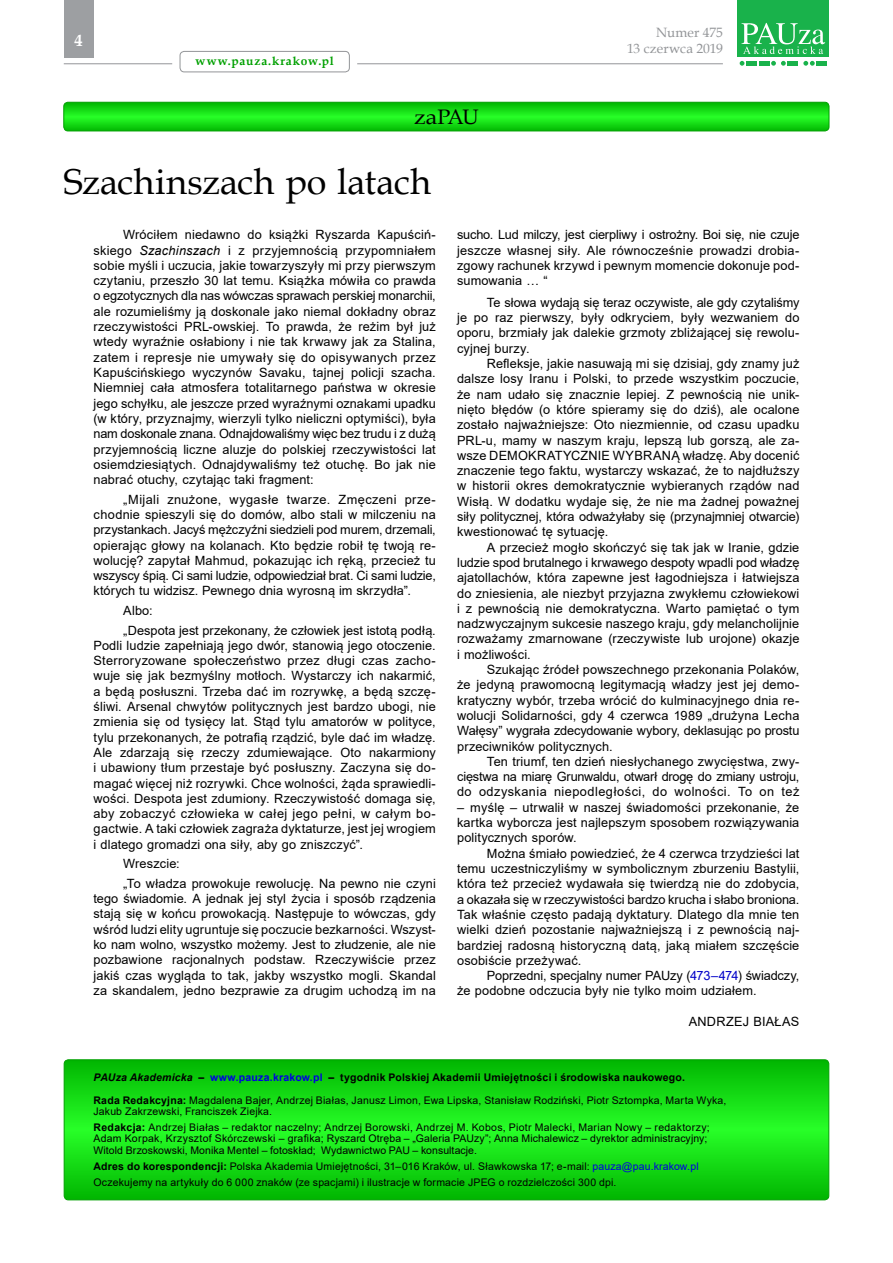
<style>
.page{position:relative;width:893px;height:1263px;background:#fff}
.page>*{position:absolute;margin:0;border:0;box-sizing:border-box;transform-origin:0 0}
.t1{font:36px "Book Antiqua";color:#000}
.t2{font:21px "Book Antiqua";letter-spacing:-.035em;color:#000;scale:1.1 1}
.t3{font:700 16.5px "Book Antiqua";color:#fff}
.t4{font:13.5px/16.2px "Book Antiqua";color:#939598;text-align:right}
.t5{font:12.75px/15.3px "Arial";letter-spacing:.01em;color:#000;text-align:justify}
.t6{font:700 12px "Book Antiqua";letter-spacing:.07em;color:#00a000}
.t7{font:10.5px/11.6px "Arial";letter-spacing:.015em;color:#000}
.s1{font-style:italic}
.s2{color:#0000c8}
.s3{font-weight:700;font-style:italic}
.s4{font-weight:700}
.s5{font-weight:700;color:#0000e1}
.s6{color:#0000e1}
</style>
<div class="page">
<hr style="left:357px;top:63px;width:366px;height:1px;background:#939598">
<div style="left:64px;top:0;width:30px;height:57px;background:#9d9fa2"></div>
<div style="left:180px;top:51px;width:170px;height:21px;border:1px solid #939598;border-radius:4px"></div>
<svg style="left:740px;top:61px;width:4px;height:5px"></svg>
<svg style="left:771px;top:61px;width:15px;height:5px"></svg>
<svg style="left:803px;top:61px;width:12px;height:5px"></svg>
<div style="left:746px;top:61px;width:11px;height:5px;background:#19b24b"></div>
<div style="left:759px;top:61px;width:11px;height:5px;background:#19b24b"></div>
<div style="left:787px;top:61px;width:11px;height:5px;background:#19b24b"></div>
<div style="left:816px;top:61px;width:11px;height:5px;background:#19b24b"></div>
<div style="left:737px;top:0;width:92px;height:56px;background:#19b24b"></div>
<svg style="left:741px;top:23px;width:84px;height:31px"></svg>
<hr style="left:64px;top:63px;width:108px;height:1px;background:#939598">
<svg style="left:64px;top:1060px;width:765px;height:140px;background:#14da14"></svg>
<div style="left:64px;top:1059px;width:765px;height:141px;border:1px solid #00a000;border-radius:4px"></div>
<svg style="left:64px;top:102px;width:765px;height:29px;background:#16de16"></svg>
<div style="left:64px;top:102px;width:765px;height:29px;border:1px solid #00a000;border-radius:4px"></div>
<p class="t3" style="left:75px;top:30px;width:10px">4</p>
<p class="t6" style="left:196px;top:53px;width:140px">www.pauza.krakow.pl</p>
<h2 class="t2" style="left:414px;top:102px;width:60px">zaPAU</h2>
<p class="t4" style="left:627px;top:24px;width:97px">Numer 475<br>13 czerwca 2019</p>
<h1 class="t1" style="left:64px;top:157px;width:369px">Szachinszach po latach</h1>
<p class="t5" style="left:94px;top:227px;width:344px;text-indent:30px">Wróciłem niedawno do książki Ryszarda Kapuściń&shy;skiego <span class="s1">Szachinszach</span> i z przyjemnością przypomniałem sobie myśli i uczucia, jakie towarzyszyły mi przy pierwszym czytaniu, przeszło 30 lat temu. Książka mówiła co prawda o egzotycznych dla nas wówczas sprawach perskiej monarchii, ale rozumieliśmy ją doskonale jako niemal dokładny obraz rzeczywistości PRL-owskiej. To prawda, że reżim był już wtedy wyraźnie osłabiony i nie tak krwawy jak za Stalina, zatem i represje nie umywały się do opisywanych przez Kapuścińskiego wyczynów Savaku, tajnej policji szacha.<br>Niemniej cała atmosfera totalitarnego państwa w okresie jego schyłku, ale jeszcze przed wyraźnymi oznakami upadku (w który, przyznajmy, wierzyli tylko nieliczni optymiści), była nam doskonale znana. Odnajdowaliśmy więc bez trudu i z dużą przyjemnością liczne aluzje do polskiej rzeczywistości lat osiemdziesiątych. Odnajdywaliśmy też otuchę. Bo jak nie nabrać otuchy, czytając taki fragment:</p>
<p class="t5" style="left:94px;top:491px;width:344px;text-indent:30px">„Mijali znużone, wygasłe twarze. Zmęczeni prze&shy;chodnie spieszyli się do domów, albo stali w milczeniu na przystankach. Jacyś mężczyźni siedzieli pod murem, drzemali, opierając głowy na kolanach. Kto będzie robił tę twoją re&shy;wolucję? zapytał Mahmud, pokazując ich ręką, przecież tu wszyscy śpią. Ci sami ludzie, odpowiedział brat. Ci sami ludzie, których tu widzisz. Pewnego dnia wyrosną im skrzydła”.</p>
<p class="t5" style="left:123px;top:601px;width:314px;line-height:19.5px">Albo:<br>„Despota jest przekonany, że człowiek jest istotą podłą.</p>
<p class="t5" style="left:94px;top:638px;width:344px">Podli ludzie zapełniają jego dwór, stanowią jego otoczenie.<br>Sterroryzowane społeczeństwo przez długi czas zacho&shy;wuje się jak bezmyślny motłoch. Wystarczy ich nakarmić, a będą posłuszni. Trzeba dać im rozrywkę, a będą szczę&shy;śliwi. Arsenal chwytów politycznych jest bardzo ubogi, nie zmienia się od tysięcy lat. Stąd tylu amatorów w polityce, tylu przekonanych, że potrafią rządzić, byle dać im władzę.<br>Ale zdarzają się rzeczy zdumiewające. Oto nakarmiony i ubawiony tłum przestaje być posłuszny. Zaczyna się do&shy;magać więcej niż rozrywki. Chce wolności, żąda sprawiedli&shy;wości. Despota jest zdumiony. Rzeczywistość domaga się, aby zobaczyć człowieka w całej jego pełni, w całym bo&shy;gactwie. A taki człowiek zagraża dyktaturze, jest jej wrogiem i dlatego gromadzi ona siły, aby go zniszczyć”.</p>
<p class="t5" style="left:123px;top:854px;width:314px;line-height:19.5px">Wreszcie:<br>„To władza prowokuje rewolucję. Na pewno nie czyni</p>
<p class="t5" style="left:94px;top:891px;width:344px">tego świadomie. A jednak jej styl życia i sposób rządzenia stają się w końcu prowokacją. Następuje to wówczas, gdy wśród ludzi elity ugruntuje się poczucie bezkarności. Wszyst&shy;ko nam wolno, wszystko możemy. Jest to złudzenie, ale nie pozbawione racjonalnych podstaw. Rzeczywiście przez jakiś czas wygląda to tak, jakby wszystko mogli. Skandal za skandalem, jedno bezprawie za drugim uchodzą im na</p>
<p class="t5" style="left:457px;top:227px;width:344px">sucho. Lud milczy, jest cierpliwy i ostrożny. Boi się, nie czuje jeszcze własnej siły. Ale równocześnie prowadzi drobia&shy;zgowy rachunek krzywd i pewnym momencie dokonuje pod&shy;sumowania … “</p>
<p class="t5" style="left:457px;top:295px;width:344px;text-indent:30px">Te słowa wydają się teraz oczywiste, ale gdy czytaliśmy je po raz pierwszy, były odkryciem, były wezwaniem do oporu, brzmiały jak dalekie grzmoty zbliżającej się rewolu&shy;cyjnej burzy.</p>
<p class="t5" style="left:457px;top:356px;width:344px;text-indent:30px">Refleksje, jakie nasuwają mi się dzisiaj, gdy znamy już dalsze losy Iranu i Polski, to przede wszystkim poczucie, że nam udało się znacznie lepiej. Z pewnością nie unik&shy;nięto błędów (o które spieramy się do dziś), ale ocalone zostało najważniejsze: Oto niezmiennie, od czasu upadku PRL-u, mamy w naszym kraju, lepszą lub gorszą, ale za&shy;wsze DEMOKRATYCZNIE WYBRANĄ władzę. Aby docenić znaczenie tego faktu, wystarczy wskazać, że to najdłuższy w historii okres demokratycznie wybieranych rządów nad Wisłą. W dodatku wydaje się, że nie ma żadnej poważnej siły politycznej, która odważyłaby się (przynajmniej otwarcie) kwestionować tę sytuację.</p>
<p class="t5" style="left:457px;top:539px;width:344px;text-indent:30px">A przecież mogło skończyć się tak jak w Iranie, gdzie ludzie spod brutalnego i krwawego despoty wpadli pod władzę ajatollachów, która zapewne jest łagodniejsza i łatwiejsza do zniesienia, ale niezbyt przyjazna zwykłemu człowiekowi i z pewnością nie demokratyczna. Warto pamiętać o tym nadzwyczajnym sukcesie naszego kraju, gdy melancholijnie rozważamy zmarnowane (rzeczywiste lub urojone) okazje i możliwości.</p>
<p class="t5" style="left:457px;top:662px;width:344px;text-indent:30px">Szukając źródeł powszechnego przekonania Polaków, że jedyną prawomocną legitymacją władzy jest jej demo&shy;kratyczny wybór, trzeba wrócić do kulminacyjnego dnia re&shy;wolucji Solidarności, gdy 4 czerwca 1989 „drużyna Lecha Wałęsy” wygrała zdecydowanie wybory, deklasując po prostu przeciwników politycznych.</p>
<p class="t5" style="left:457px;top:754px;width:344px;text-indent:30px">Ten triumf, ten dzień niesłychanego zwycięstwa, zwy&shy;cięstwa na miarę Grunwaldu, otwarł drogę do zmiany ustroju, do odzyskania niepodległości, do wolności. To on też</p>
<p class="t5" style="left:457px;top:799px;width:344px">– myślę – utrwalił w naszej świadomości przekonanie, że kartka wyborcza jest najlepszym sposobem rozwiązywania politycznych sporów.</p>
<p class="t5" style="left:457px;top:845px;width:344px;text-indent:30px">Można śmiało powiedzieć, że 4 czerwca trzydzieści lat temu uczestniczyliśmy w symbolicznym zburzeniu Bastylii, która też przecież wydawała się twierdzą nie do zdobycia, a okazała się w rzeczywistości bardzo krucha i słabo broniona.<br>Tak właśnie często padają dyktatury. Dlatego dla mnie ten wielki dzień pozostanie najważniejszą i z pewnością naj&shy;bardziej radosną historyczną datą, jaką miałem szczęście osobiście przeżywać.</p>
<p class="t5" style="left:457px;top:968px;width:344px;text-indent:30px">Poprzedni, specjalny numer PAUzy (<span class="s2">473–474</span>) świadczy, że podobne odczucia były nie tylko moim udziałem.</p>
<p class="t5" style="left:689px;top:1014px;width:112px">ANDRZEJ BIAŁAS</p>
<p class="t7" style="left:94px;top:1066px;width:634px;line-height:22.2px"><span class="s3">PAUza Akademicka</span> <span class="s4">–</span> <span class="s5">www.pauza.krakow.pl</span> <span class="s4">– tygodnik Polskiej Akademii Umiejętności i środowiska naukowego.<br>Rada Redakcyjna:</span> Magdalena Bajer, Andrzej Białas, Janusz Limon, Ewa Lipska, Stanisław Rodziński, Piotr Sztompka, Marta Wyka,</p>
<p class="t7" style="left:94px;top:1103px;width:618px;line-height:15.8px">Jakub Zakrzewski, Franciszek Ziejka.<br><span class="s4">Redakcja:</span> Andrzej Białas – redaktor naczelny; Andrzej Borowski, Andrzej M. Kobos, Piotr Malecki, Marian Nowy – redaktorzy;</p>
<p class="t7" style="left:94px;top:1133px;width:615px">Adam Korpak, Krzysztof Skórczewski – grafika; Ryszard Otręba – „Galeria PAUzy”; Anna Michalewicz – dyrektor administracyjny;<br>Witold Brzoskowski, Monika Mentel – fotoskład; Wydawnictwo PAU – konsultacje.</p>
<p class="t7" style="left:94px;top:1158px;width:607px;line-height:15.8px"><span class="s4">Adres do korespondencji:</span> Polska Akademia Umiejętności, 31–016 Kraków, ul. Sławkowska 17; e-mail: <span class="s6">pauza@pau.krakow.pl<br></span>Oczekujemy na artykuły do 6 000 znaków (ze spacjami) i ilustracje w formacie JPEG o rozdzielczości 300 dpi.</p>
<p class="t7" style="left:94px;top:1130px;width:615px"><span class="s4">Redakcja:</span> Andrzej Białas – redaktor naczelny; Andrzej Borowski, Andrzej Kobos, Marian Nowy – redaktorzy;<br>Adam Korpak, Krzysztof Skórczewski – grafika; Ryszard Otręba – „Galeria PAUzy”; Anna Michalewicz – dyrektor administracyjny;</p>
</div>
